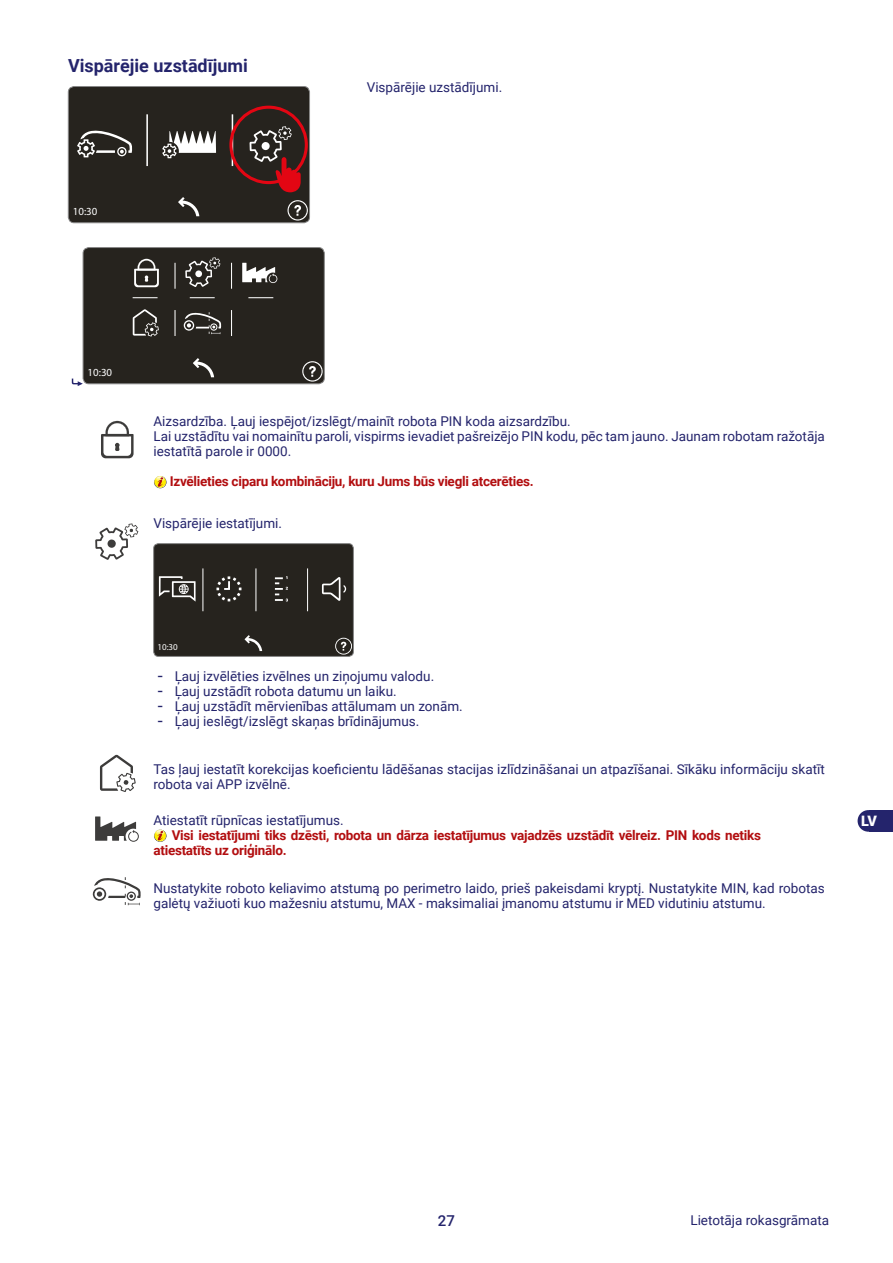
<style>
.page{position:relative;width:893px;height:1263px;background:#fff}
.page>*{position:absolute;margin:0;border:0;box-sizing:border-box;transform-origin:0 0}
.t1{font:700 18px "Roboto";color:#24246c}
.t2{font:500 15px "Roboto";color:#24246c}
.t3{font:900 14.4px "Roboto";color:#fff}
.t4{font:13.5px/15px "Roboto";color:#24246c}
.t5{font:700 13.5px/15px "Roboto";letter-spacing:-.02em;color:#b20e10}
.t6{font:10.8px "Myriad Pro";color:#fff}
.t7{font:9px "Myriad Pro";color:#fff}
.s1{font-size:18px}
</style>
<div class="page">
<div style="left:868px;top:810px;width:25px;height:22px;background:#24246c"></div>
<div style="left:858px;top:810px;width:21px;height:22px;background:#24246c;border-radius:50%"></div>
<svg style="left:68px;top:87px;width:242px;height:136px;background:#382e2a"></svg>
<div style="left:68px;top:86px;width:242px;height:137px;border:1px solid #878787;border-radius:6px"></div>
<svg style="left:72px;top:248px;width:252px;height:138px;background:#3c3935"></svg>
<div style="left:83px;top:247px;width:242px;height:137px;border:1px solid #878787;border-radius:6px"></div>
<svg style="left:101px;top:421px;width:33px;height:37px"></svg>
<svg style="left:154px;top:476px;width:13px;height:12px"></svg>
<svg style="left:95px;top:523px;width:43px;height:37px"></svg>
<div style="left:155px;top:545px;width:197px;height:110px;background:#26231e"></div>
<div style="left:153px;top:543px;width:201px;height:114px;border:1px solid #878787;border-radius:5px"></div>
<svg style="left:100px;top:755px;width:36px;height:37px"></svg>
<svg style="left:95px;top:816px;width:44px;height:26px"></svg>
<svg style="left:154px;top:829px;width:13px;height:13px"></svg>
<svg style="left:92px;top:877px;width:49px;height:28px"></svg>
<h1 class="t1" style="left:68px;top:53px;width:181px">Vispārējie uzstādījumi</h1>
<p class="t6" style="left:73px;top:205px;width:26px">10:30</p>
<p class="t4" style="left:367px;top:79px;width:137px">Vispārējie uzstādījumi.</p>
<p class="t6" style="left:88px;top:366px;width:26px">10:30</p>
<p class="t4" style="left:153px;top:413px;width:673px">Aizsardzība. Ļauj iespējot/izslēgt/mainīt robota PIN koda aizsardzību.<br>Lai uzstādītu vai nomainītu paroli, vispirms ievadiet pašreizējo PIN kodu, pēc tam jauno. Jaunam robotam ražotāja iestatītā parole ir 0000.</p>
<p class="t5" style="left:170px;top:473px;width:365px">Izvēlieties ciparu kombināciju, kuru Jums būs viegli atcerēties.</p>
<p class="t4" style="left:153px;top:516px;width:130px">Vispārējie iestatījumi.</p>
<p class="t7" style="left:157px;top:641px;width:22px">10:30</p>
<p class="t4" style="left:158px;top:668px;width:278px"><span class="s1">-</span> Ļauj izvēlēties izvēlnes un ziņojumu valodu.</p>
<p class="t4" style="left:158px;top:683px;width:241px"><span class="s1">-</span> Ļauj uzstādīt robota datumu un laiku.</p>
<p class="t4" style="left:158px;top:698px;width:307px"><span class="s1">-</span> Ļauj uzstādīt mērvienības attālumam un zonām.</p>
<p class="t4" style="left:158px;top:713px;width:263px"><span class="s1">-</span> Ļauj ieslēgt/izslēgt skaņas brīdinājumus.</p>
<p class="t4" style="left:153px;top:761px;width:673px">Tas ļauj iestatīt korekcijas koeficientu lādēšanas stacijas izlīdzināšanai un atpazīšanai. Sīkāku informāciju skatīt robota vai APP izvēlnē.</p>
<p class="t4" style="left:153px;top:812px;width:192px">Atiestatīt rūpnīcas iestatījumus.</p>
<p class="t5" style="left:153px;top:827px;width:609px;text-indent:18px">Visi iestatījumi tiks dzēsti, robota un dārza iestatījumus vajadzēs uzstādīt vēlreiz. PIN kods netiks atiestatīts uz oriģinālo.</p>
<p class="t4" style="left:153px;top:880px;width:673px">Nustatykite roboto keliavimo atstumą po perimetro laido, prieš pakeisdami kryptį. Nustatykite MIN, kad robotas galėtų važiuoti kuo mažesniu atstumu, MAX - maksimaliai įmanomu atstumu ir MED vidutiniu atstumu.</p>
<p class="t3" style="left:861px;top:811px;width:17px">LV</p>
<p class="t2" style="left:438px;top:1210px;width:19px">27</p>
<p class="t4" style="left:690px;top:1212px;width:140px">Lietotāja rokasgrāmata</p>
</div>
